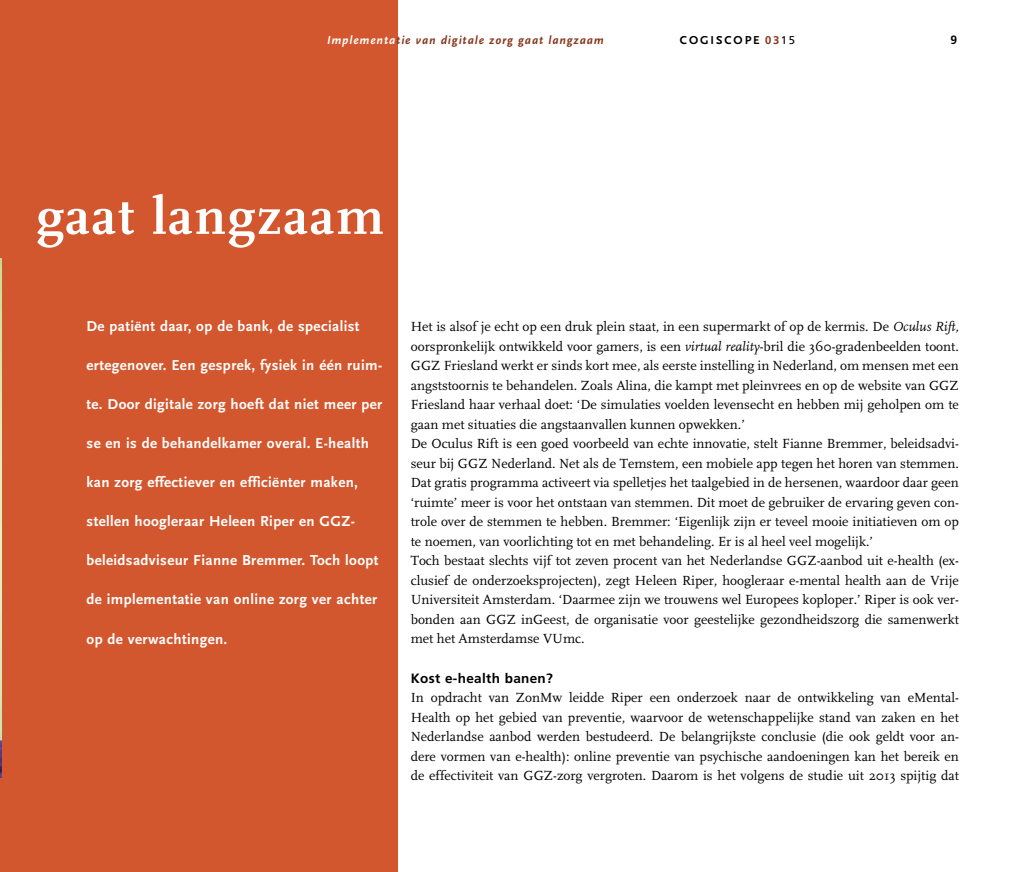
<style>
.page{position:relative;width:1021px;height:872px;background:#fff}
.page>*{position:absolute;margin:0;border:0;box-sizing:border-box;transform-origin:0 0}
.t1{font:700 54px "FF Scala";letter-spacing:.03em;color:#fff}
.t2{font:700 15px "Scala Sans Pro";letter-spacing:.025em;color:#fff}
.t3{font:13.8px/19.5px "FF Scala";color:#000}
.t4{font:700 13.5px "Frutiger LT Std";letter-spacing:.025em;color:#000}
.t5{font:italic 700 12px "Scala Sans Pro";letter-spacing:.075em;color:#86371c}
.t6{font:700 12px "Scala Sans Pro";letter-spacing:.16em;color:#000}
.t7{font:700 12px "Frutiger LT Std";color:#000}
.s1{color:#fff}
.s2{font-family:"Frutiger LT Std";font-size:11.25px;color:#86371c}
.s3{font-family:"Frutiger LT Std";font-weight:400;font-size:11.25px}
.s4{font-style:italic}
</style>
<div class="page">
<div style="left:0;top:0;width:397px;height:872px;background:#d3572e"></div>
<img style="left:0;top:258px;width:1px;height:520px">
<p class="t5" style="left:327px;top:32px;width:278px"><span class="s1">Implementa</span>tie van digitale zorg gaat langzaam</p>
<p class="t6" style="left:680px;top:33px;width:117px">cogiscope <span class="s2">03</span><span class="s3">15</span></p>
<p class="t7" style="left:950px;top:32px;width:8px">9</p>
<h1 class="t1" style="left:36px;top:186px;width:349px">gaat langzaam</h1>
<p class="t2" style="left:87px;top:318px;width:274px">De patiënt daar, op de bank, de specialist</p>
<p class="t2" style="left:87px;top:357px;width:297px">ertegenover. Een gesprek, fysiek in één ruim-</p>
<p class="t2" style="left:87px;top:396px;width:297px">te. Door digitale zorg hoeft dat niet meer per</p>
<p class="t2" style="left:87px;top:435px;width:284px">se en is de behandelkamer overal. E-health</p>
<p class="t2" style="left:87px;top:474px;width:273px">kan zorg effectiever en efficiënter maken,</p>
<p class="t2" style="left:87px;top:513px;width:270px">stellen hoogleraar Heleen Riper en GG Z-</p>
<p class="t2" style="left:87px;top:552px;width:293px">beleidsadviseur Fianne Bremmer. Toch loopt</p>
<p class="t2" style="left:87px;top:591px;width:292px">de implementatie van online zorg ver achter</p>
<p class="t2" style="left:87px;top:630px;width:142px">op de verwachtingen.</p>
<p class="t3" style="left:411px;top:317px;width:549px">Het is alsof je echt op een druk plein staat, in een supermarkt of op de kermis. De <span class="s4">Oculus Rift, </span>oorspronkelijk ontwikkeld voor gamers, is een <span class="s4">virtual reality</span>-bril die 360-gradenbeelden toont.<br>GGZ Friesland werkt er sinds kort mee, als eerste instelling in Nederland, om mensen met een angststoornis te behandelen. Zoals Alina, die kampt met pleinvrees en op de website van GGZ Friesland haar verhaal doet: ‘De simulaties voelden levensecht en hebben mij geholpen om te gaan met situaties die angstaanvallen kunnen opwekken.’<br>De Oculus Rift is een goed voorbeeld van echte innovatie, stelt Fianne Bremmer, beleidsadvi&shy;seur bij GGZ Nederland. Net als de Temstem, een mobiele app tegen het horen van stemmen.<br>Dat gratis programma activeert via spelletjes het taalgebied in de hersenen, waardoor daar geen ‘ruimte’ meer is voor het ontstaan van stemmen. Dit moet de gebruiker de ervaring geven con&shy;trole over de stemmen te hebben. Bremmer: ‘Eigenlijk zijn er teveel mooie initiatieven om op te noemen, van voorlichting tot en met behandeling. Er is al heel veel mogelijk.’<br>Toch bestaat slechts vijf tot zeven procent van het Nederlandse GGZ-aanbod uit e-health (ex&shy;clusief de onderzoeksprojecten), zegt Heleen Riper, hoogleraar e-mental health aan de Vrije Universiteit Amsterdam. ‘Daarmee zijn we trouwens wel Europees koploper.’ Riper is ook ver&shy;bonden aan GGZ inGeest, de organisatie voor geestelijke gezondheidszorg die samenwerkt met het Amsterdamse VUmc.</p>
<p class="t4" style="left:411px;top:670px;width:144px">Kost e-health banen?</p>
<p class="t3" style="left:411px;top:688px;width:549px;text-align:justify">In opdracht van ZonMw leidde Riper een onderzoek naar de ontwikkeling van eMental-Health op het gebied van preventie, waarvoor de wetenschappelijke stand van zaken en het Nederlandse aanbod werden bestudeerd. De belangrijkste conclusie (die ook geldt voor an&shy;dere vormen van e-health): online preventie van psychische aandoeningen kan het bereik en de effectiviteit van GGZ-zorg vergroten. Daarom is het volgens de studie uit 2013 spijtig dat</p>
</div>
